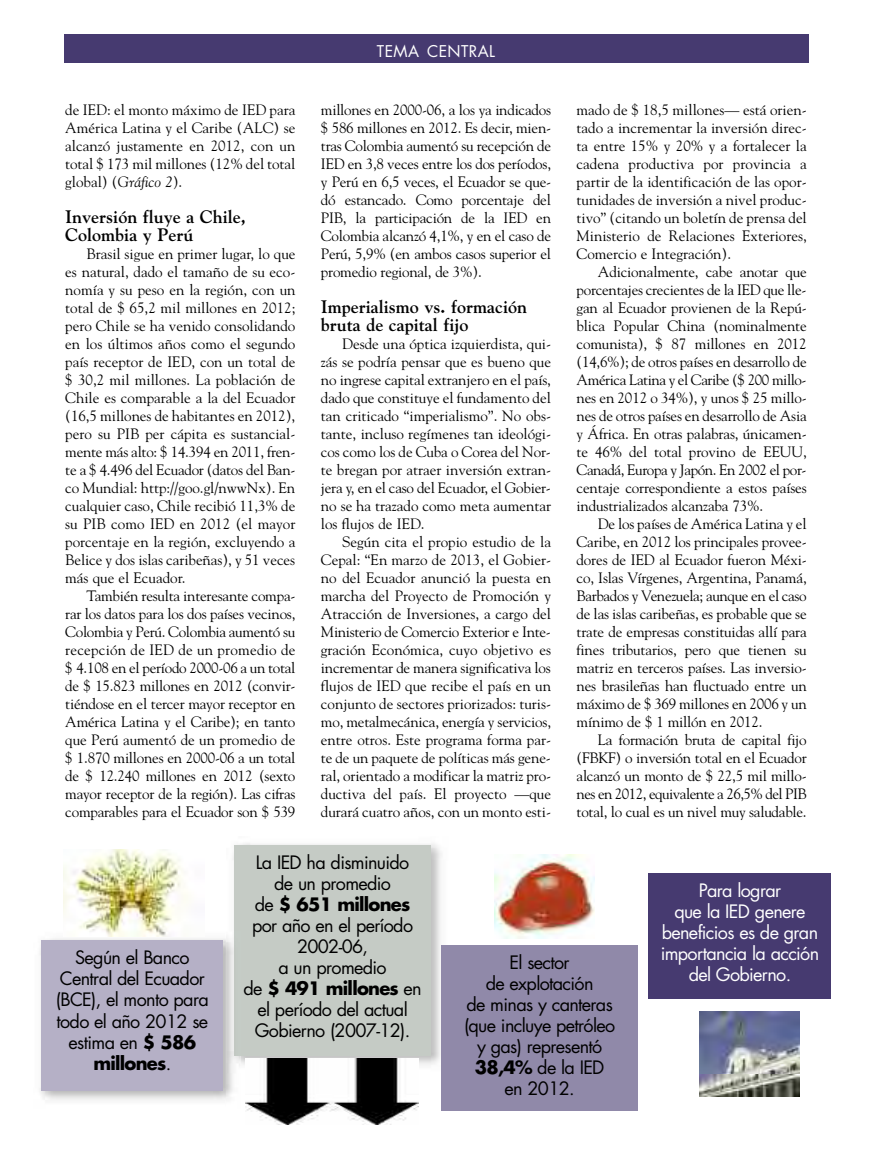
<style>
.page{position:relative;width:872px;height:1149px;background:#fff}
.page>*{position:absolute;margin:0;border:0;box-sizing:border-box;transform-origin:0 0}
.t1{font:18px/21px "Futura";letter-spacing:-.035em;color:#000;text-align:center}
.t2{font:700 18px/18px "Goudy Std";color:#000}
.t3{font:18px/21px "Futura";letter-spacing:-.035em;color:#fff;text-align:center}
.t4{font:15.75px "Futura";letter-spacing:.025em;color:#fff}
.t5{font:15px/18px "Goudy Std";letter-spacing:-.01em;color:#000;text-align:justify}
.s1{font-style:italic}
.s2{font-weight:700}
</style>
<div class="page">
<div style="left:64px;top:34px;width:744px;height:29px;background:#463a70"></div>
<div style="left:234px;top:844px;width:197px;height:210px;background:#c5cbc5"></div>
<div style="left:441px;top:944px;width:197px;height:166px;background:#9089a9"></div>
<div style="left:648px;top:872px;width:183px;height:125px;background:#463a70"></div>
<img style="left:40px;top:931px;width:200px;height:169px">
<img style="left:234px;top:931px;width:6px;height:123px">
<div style="left:42px;top:940px;width:181px;height:150px;background:#b5b0c6"></div>
<img style="left:63px;top:849px;width:142px;height:87px">
<img style="left:245px;top:1058px;width:173px;height:65px">
<img style="left:494px;top:854px;width:100px;height:84px">
<img style="left:700px;top:1011px;width:100px;height:84px">
<p class="t5" style="left:65px;top:100px;width:232px">de iED: el monto máximo de iED para América Latina y el Caribe (ALC) se alcanzó justamente en 2012, con un total $ 173 mil millones (12% del total global) (<span class="s1">Gráfico 2</span>).</p>
<p class="t2" style="left:65px;top:207px;width:182px">Inversión fluye a Chile,<br>Colombia y Perú</p>
<p class="t5" style="left:65px;top:244px;width:232px;text-indent:21px">Brasil sigue en primer lugar, lo que es natural, dado el tamaño de su eco&shy;nomía y su peso en la región, con un total de $ 65,2 mil millones en 2012; pero Chile se ha venido consolidando en los últimos años como el segundo país receptor de iED, con un total de $ 30,2 mil millones. La población de Chile es comparable a la del Ecuador (16,5 millones de habitantes en 2012), pero su PiB per cápita es sustancial&shy;mente más alto: $ 14.394 en 2011, fren&shy;te a $ 4.496 del Ecuador (datos del Ban&shy;co Mundial: http://goo.gl/nwwnx). En cualquier caso, Chile recibió 11,3% de su PiB como iED en 2012 (el mayor porcentaje en la región, excluyendo a Belice y dos islas caribeñas), y 51 veces más que el Ecuador.</p>
<p class="t5" style="left:65px;top:586px;width:232px;text-indent:21px">también resulta interesante compa&shy;rar los datos para los dos países vecinos, Colombia y Perú. Colombia aumentó su recepción de iED de un promedio de $ 4.108 en el período 2000-06 a un total de $ 15.823 millones en 2012 (convir&shy;tiéndose en el tercer mayor receptor en América Latina y el Caribe); en tanto que Perú aumentó de un promedio de $ 1.870 millones en 2000-06 a un total de $ 12.240 millones en 2012 (sexto mayor receptor de la región). Las cifras comparables para el Ecuador son $ 539</p>
<p class="t4" style="left:377px;top:44px;width:120px">TEMA CENTRAL</p>
<p class="t5" style="left:321px;top:100px;width:232px">millones en 2000-06, a los ya indicados $ 586 millones en 2012. Es decir, mien&shy;tras Colombia aumentó su recepción de iED en 3,8 veces entre los dos períodos, y Perú en 6,5 veces, el Ecuador se que&shy;dó estancado. Como porcentaje del PiB, la participación de la iED en Colombia alcanzó 4,1%, y en el caso de Perú, 5,9% (en ambos casos superior el promedio regional, de 3%).</p>
<p class="t2" style="left:321px;top:297px;width:208px">Imperialismo vs. formación bruta de capital fijo</p>
<p class="t5" style="left:321px;top:334px;width:232px;text-indent:21px">Desde una óptica izquierdista, qui&shy;zás se podría pensar que es bueno que no ingrese capital extranjero en el país, dado que constituye el fundamento del tan criticado “imperialismo”. no obs&shy;tante, incluso regímenes tan ideológi&shy;cos como los de Cuba o Corea del nor&shy;te bregan por atraer inversión extran&shy;jera y, en el caso del Ecuador, el gobier&shy;no se ha trazado como meta aumentar los flujos de iED.</p>
<p class="t5" style="left:321px;top:532px;width:232px;text-indent:21px">según cita el propio estudio de la Cepal: “En marzo de 2013, el gobier&shy;no del Ecuador anunció la puesta en marcha del Proyecto de Promoción y Atracción de inversiones, a cargo del Ministerio de Comercio Exterior e inte&shy;gración Económica, cuyo objetivo es incrementar de manera significativa los flujos de iED que recibe el país en un conjunto de sectores priorizados: turis&shy;mo, metalmecánica, energía y servicios, entre otros. Este programa forma par&shy;te de un paquete de políticas más gene&shy;ral, orientado a modificar la matriz pro&shy;ductiva del país. El proyecto —que durará cuatro años, con un monto esti-</p>
<p class="t5" style="left:576px;top:100px;width:232px">mado de $ 18,5 millones— está orien&shy;tado a incrementar la inversión direc&shy;ta entre 15% y 20% y a fortalecer la cadena productiva por provincia a partir de la identificación de las opor&shy;tunidades de inversión a nivel produc&shy;tivo” (citando un boletín de prensa del Ministerio de Relaciones Exteriores, Comercio e integración).</p>
<p class="t5" style="left:576px;top:262px;width:232px;text-indent:21px">Adicionalmente, cabe anotar que porcentajes crecientes de la iED que lle&shy;gan al Ecuador provienen de la Repú&shy;blica Popular China (nominalmente comunista), $ 87 millones en 2012 (14,6%); de otros países en desarrollo de América Latina y el Caribe ($ 200 millo&shy;nes en 2012 o 34%), y unos $ 25 millo&shy;nes de otros países en desarrollo de Asia y África. En otras palabras, únicamen&shy;te 46% del total provino de EEUU, Canadá, Europa y Japón. En 2002 el por&shy;centaje correspondiente a estos países industrializados alcanzaba 73%.</p>
<p class="t5" style="left:576px;top:514px;width:232px;text-indent:21px">De los países de América Latina y el Caribe, en 2012 los principales provee&shy;dores de iED al Ecuador fueron Méxi&shy;co, islas Vírgenes, Argentina, Panamá, Barbados y Venezuela; aunque en el caso de las islas caribeñas, es probable que se trate de empresas constituidas allí para fines tributarios, pero que tienen su matriz en terceros países. Las inversio&shy;nes brasileñas han fluctuado entre un máximo de $ 369 millones en 2006 y un mínimo de $ 1 millón en 2012.</p>
<p class="t5" style="left:576px;top:730px;width:232px;text-indent:21px">La formación bruta de capital fijo (FBKF) o inversión total en el Ecuador alcanzó un monto de $ 22,5 mil millo&shy;nes en 2012, equivalente a 26,5% del PiB total, lo cual es un nivel muy saludable.</p>
<p class="t1" style="left:56px;top:948px;width:154px">Según el Banco<br>Central del Ecuador (BCE), el monto para todo el año 2012 se estima en <span class="s2">$ 586 millones</span>.</p>
<p class="t1" style="left:243px;top:853px;width:180px">La IED ha disminuido<br>de un promedio<br>de <span class="s2">$ 651 millones </span>por año en el período<br>2002-06,<br>a un promedio<br>de <span class="s2">$ 491 millones</span> en el período del actual<br>Gobierno (2007-12).</p>
<p class="t1" style="left:464px;top:952px;width:153px">El sector<br>de explotación<br>de minas y canteras (que incluye petróleo y gas) representó<br><span class="s2">38,4%</span> de la IED en 2012.</p>
<p class="t3" style="left:660px;top:881px;width:160px">Para lograr<br>que la IED genere beneficios es de gran importancia la acción del Gobierno.</p>
</div>
